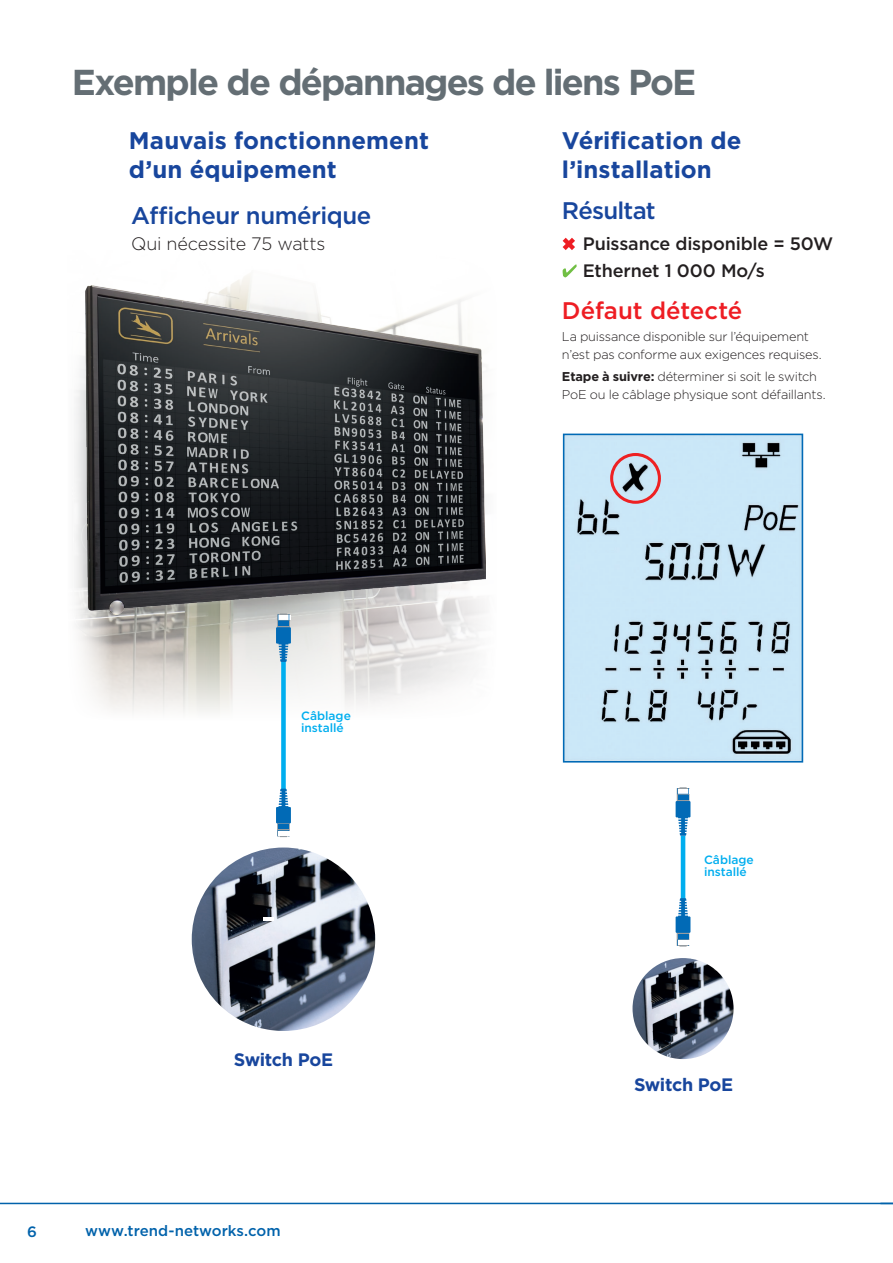
<style>
.page{position:relative;width:893px;height:1263px;background:#fff}
.page>*{position:absolute;margin:0;border:0;box-sizing:border-box;transform-origin:0 0}
.t1{font:700 36px "Gotham";letter-spacing:-.05em;color:#646e74}
.Titles{font:700 24px/28.8px "Gotham";color:#18469d}
.Titles-2{font:500 24px "Gotham";letter-spacing:-.025em;color:#18469d}
.t2{font:500 24px "Gotham";color:#ee1d23}
.Titles-3{font:500 18px/27px "Gotham";letter-spacing:-.01em;color:#231f20}
.t3{font:300 18px "Gotham";letter-spacing:-.015em;color:#231f20}
.Titles-4{font:700 18px "Gotham";letter-spacing:-.02em;color:#18469d}
.t4{font:500 15px "Gotham";color:#0162ab}
.t5{font:300 12.75px/18px "Gotham";letter-spacing:-.02em;color:#231f20}
.t6{font:500 12px/12px "Gotham";letter-spacing:-.005em;color:#00aeef}
.s1{font-weight:700}
</style>
<div class="page">
<img style="left:74px;top:274px;width:407px;height:439px">
<div style="left:281px;top:662px;width:5px;height:128px;background:#00aeef"></div>
<svg style="left:276px;top:614px;width:15px;height:48px"></svg>
<svg style="left:276px;top:789px;width:15px;height:48px"></svg>
<img style="left:192px;top:847px;width:183px;height:184px;border-radius:92px">
<svg style="left:563px;top:238px;width:12px;height:12px"></svg>
<svg style="left:563px;top:264px;width:14px;height:13px"></svg>
<svg style="left:264px;top:917px;width:10px;height:4px"></svg>
<img style="left:86px;top:286px;width:400px;height:328px">
<hr style="left:681px;top:836px;width:4px;height:63px;background:#00aeef">
<svg style="left:676px;top:787px;width:14px;height:49px"></svg>
<svg style="left:676px;top:898px;width:14px;height:48px"></svg>
<img style="left:632px;top:958px;width:102px;height:101px;border-radius:51px">
<img style="left:566px;top:437px;width:234px;height:322px">
<div style="left:563px;top:434px;width:240px;height:328px;border:2px solid #016ab6"></div>
<div style="left:610px;top:453px;width:51px;height:51px;border:3px solid #ee2123;border-radius:50%"></div>
<hr style="left:0;top:1203px;width:893px;height:1px;background:#0162ab">
<p class="t1" style="left:72px;top:59px;width:626px">Exemple de dépannages de liens PoE</p>
<p class="Titles" style="left:129px;top:126px;width:301px">Mauvais fonctionnement d’un équipement</p>
<p class="Titles" style="left:562px;top:126px;width:181px">Vérification de l’installation</p>
<p class="Titles-2" style="left:131px;top:200px;width:242px">Afficheur numérique</p>
<p class="t3" style="left:131px;top:232px;width:196px">Qui nécessite 75 watts</p>
<p class="t6" style="left:301px;top:710px;width:51px">Câblage installé</p>
<p class="Titles-4" style="left:234px;top:1048px;width:101px">Switch PoE</p>
<p class="t4" style="left:27px;top:1222px;width:11px">6</p>
<p class="t4" style="left:85px;top:1221px;width:197px">www.trend-networks.com</p>
<p class="Titles-2" style="left:562px;top:195px;width:95px">Résultat</p>
<p class="Titles-3" style="left:583px;top:230px;width:252px">Puissance disponible = 50W<br>Ethernet 1 000 Mo/s</p>
<p class="t2" style="left:562px;top:294px;width:182px">Défaut détecté</p>
<p class="t5" style="left:562px;top:327px;width:261px">La puissance disponible sur l’équipement n’est pas conforme aux exigences requises.</p>
<p class="t5" style="left:562px;top:367px;width:265px"><span class="s1">Etape à suivre:</span> déterminer si soit le switch<br>PoE ou le câblage physique sont défaillants.</p>
<p class="t6" style="left:704px;top:854px;width:51px">Câblage installé</p>
<p class="Titles-4" style="left:634px;top:1073px;width:101px">Switch PoE</p>
</div>
